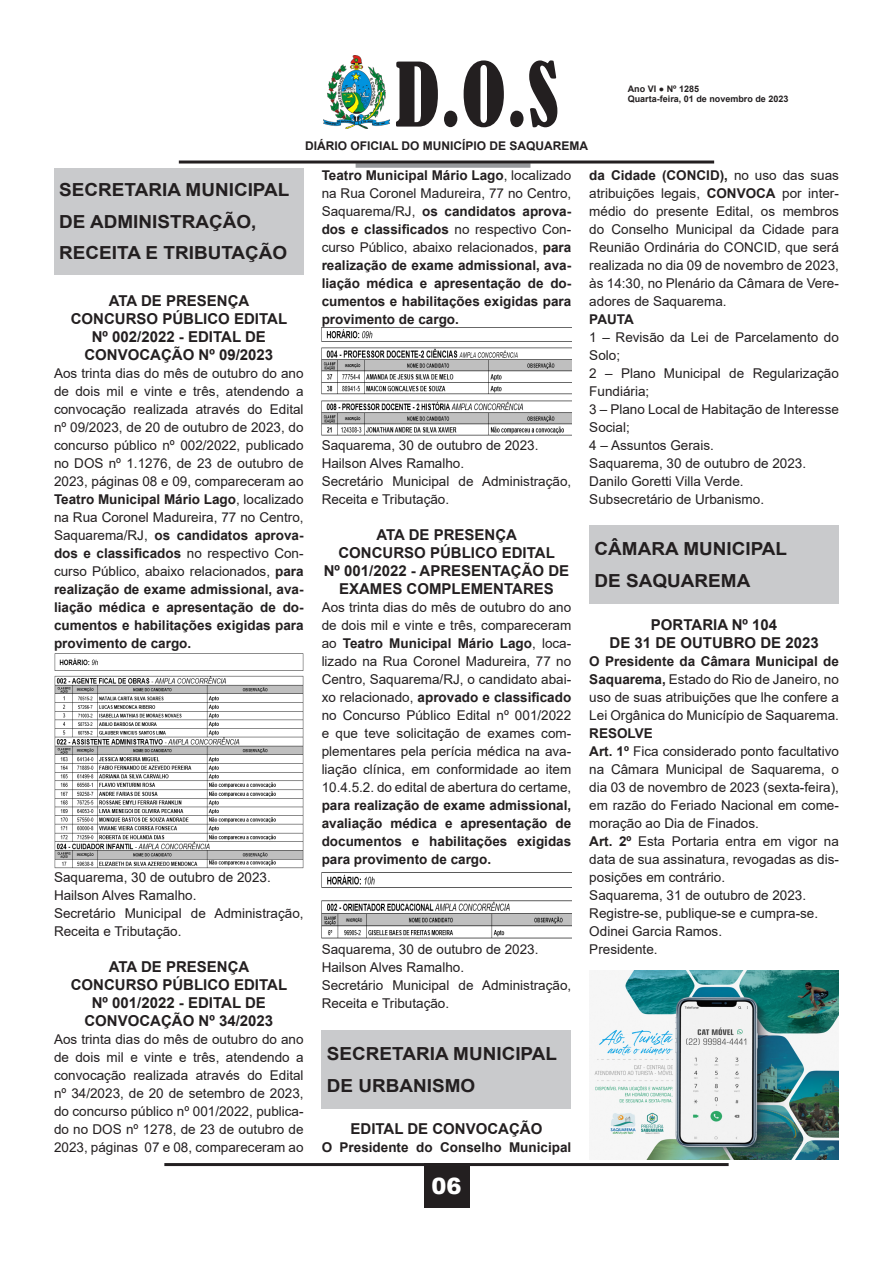
<style>
.page{position:relative;width:893px;height:1263px;background:#fff}
.page>*{position:absolute;margin:0;border:0;box-sizing:border-box;transform-origin:0 0}
.t1{font:condensed 82.5px "Bernard";color:#231f20}
.t2{font:900 22.5px "Arial";color:#fff}
.t3{font:700 18px "Arial";color:#231f20;scale:1.05 1}
.t4{font:700 15px/18px "Arial";color:#231f20;text-align:center}
.t5{font:13.5px/18px "Arial";color:#231f20;text-align:justify}
.t6{font:700 13.5px/18px "Arial";color:#231f20;text-align:justify}
.t7{font:700 12px "Arial";color:#231f20}
.t8{font:700 9px/10.8px "Arial";color:#231f20}
.s1{font-weight:700}
.s2{font-weight:400}
</style>
<div class="page">
<hr style="left:164px;top:1163px;width:565px;height:3px;background:#231f20">
<div style="left:424px;top:1163px;width:45px;height:45px;background:#231f20"></div>
<img style="left:324px;top:55px;width:65px;height:73px">
<div style="left:356px;top:163px;width:174px;height:5px;background:#97999c"></div>
<hr style="left:179px;top:161px;width:535px;height:3px;background:#231f20">
<div style="left:589px;top:525px;width:250px;height:79px;background:#c9cacc"></div>
<div style="left:54px;top:168px;width:250px;height:107px;background:#c9cacc"></div>
<img style="left:54px;top:653px;width:250px;height:215px">
<img style="left:322px;top:327px;width:249px;height:109px">
<img style="left:322px;top:872px;width:249px;height:66px">
<div style="left:322px;top:1030px;width:249px;height:79px;background:#c9cacc"></div>
<img style="left:589px;top:971px;width:250px;height:189px">
<h1 class="t1" style="left:395px;top:47px;width:165px">D.O.S</h1>
<p class="t7" style="left:305px;top:137px;width:285px">DIÁRIO OFICIAL DO MUNICÍPIO DE SAQUAREMA</p>
<p class="t8" style="left:628px;top:83px;width:162px">Ano VI ● Nº 1285<br>Quarta-feira, 01 de novembro de 2023</p>
<p class="t3" style="left:59px;top:177px;width:221px">SECRETARIA MUNICIPAL</p>
<p class="t3" style="left:59px;top:209px;width:189px">DE ADMINISTRAÇÃO,</p>
<p class="t3" style="left:59px;top:240px;width:219px">RECEITA E TRIBUTAÇÃO</p>
<p class="t4" style="left:109px;top:292px;width:142px">ATA DE PRESENÇA</p>
<p class="t4" style="left:71px;top:310px;width:218px">CONCURSO PÚBLICO EDITAL</p>
<p class="t4" style="left:92px;top:328px;width:176px">Nº 002/2022 - EDITAL DE</p>
<p class="t4" style="left:84px;top:346px;width:190px">CONVOCAÇÃO Nº 09/2023</p>
<p class="t5" style="left:54px;top:364px;width:251px">Aos trinta dias do mês de outubro do ano de dois mil e vinte e três, atendendo a convocação realizada através do Edital nº 09/2023, de 20 de outubro de 2023, do concurso público nº 002/2022, publicado no DOS nº 1.1276, de 23 de outubro de 2023, páginas 08 e 09, compareceram ao <span class="s1">Teatro Municipal Mário Lago</span>, localizado na Rua Coronel Madureira, 77 no Centro, Saquarema/RJ, <span class="s1">os candidatos aprova&shy;dos e classificados</span> no respectivo Con&shy;curso Público, abaixo relacionados, <span class="s1">para realização de exame admissional, ava&shy;liação médica e apresentação de do&shy;cumentos e habilitações exigidas para provimento de cargo.</span></p>
<p class="t5" style="left:54px;top:868px;width:218px">Saquarema, 30 de outubro de 2023.</p>
<p class="t5" style="left:54px;top:886px;width:144px">Hailson Alves Ramalho.</p>
<p class="t5" style="left:54px;top:904px;width:251px">Secretário Municipal de Administração,<br>Receita e Tributação.</p>
<p class="t4" style="left:109px;top:958px;width:142px">ATA DE PRESENÇA</p>
<p class="t4" style="left:71px;top:976px;width:218px">CONCURSO PÚBLICO EDITAL</p>
<p class="t4" style="left:92px;top:994px;width:176px">Nº 001/2022 - EDITAL DE</p>
<p class="t4" style="left:84px;top:1012px;width:190px">CONVOCAÇÃO Nº 34/2023</p>
<p class="t5" style="left:54px;top:1030px;width:251px">Aos trinta dias do mês de outubro do ano de dois mil e vinte e três, atendendo a convocação realizada através do Edital nº 34/2023, de 20 de setembro de 2023, do concurso público nº 001/2022, publica&shy;do no DOS nº 1278, de 23 de outubro de 2023, páginas 07 e 08, compareceram ao</p>
<p class="t6" style="left:322px;top:166px;width:251px">Teatro Municipal Mário Lago<span class="s2">, localizado na Rua Coronel Madureira, 77 no Centro, Saquarema/RJ,</span> os candidatos aprova&shy;dos e classificados <span class="s2">no respectivo Con&shy;curso Público, abaixo relacionados,</span> para realização de exame admissional, ava&shy;liação médica e apresentação de do&shy;cumentos e habilitações exigidas para provimento de cargo.</p>
<p class="t5" style="left:322px;top:436px;width:218px">Saquarema, 30 de outubro de 2023.</p>
<p class="t5" style="left:322px;top:454px;width:144px">Hailson Alves Ramalho.</p>
<p class="t5" style="left:322px;top:472px;width:251px">Secretário Municipal de Administração,<br>Receita e Tributação.</p>
<p class="t4" style="left:376px;top:526px;width:142px">ATA DE PRESENÇA</p>
<p class="t4" style="left:338px;top:544px;width:218px">CONCURSO PÚBLICO EDITAL</p>
<p class="t4" style="left:324px;top:562px;width:247px">Nº 001/2022 - APRESENTAÇÃO DE<br>EXAMES COMPLEMENTARES</p>
<p class="t5" style="left:322px;top:598px;width:251px">Aos trinta dias do mês de outubro do ano de dois mil e vinte e três, compareceram ao <span class="s1">Teatro Municipal Mário Lago</span>, loca&shy;lizado na Rua Coronel Madureira, 77 no Centro, Saquarema/RJ, o candidato abai&shy;xo relacionado, <span class="s1">aprovado e classificado </span>no Concurso Público Edital nº 001/2022 e que teve solicitação de exames com&shy;plementares pela perícia médica na ava&shy;liação clínica, em conformidade ao item 10.4.5.2. do edital de abertura do certame, <span class="s1">para realização de exame admissional, avaliação médica e apresentação de documentos e habilitações exigidas para provimento de cargo.</span></p>
<p class="t5" style="left:322px;top:940px;width:218px">Saquarema, 30 de outubro de 2023.</p>
<p class="t5" style="left:322px;top:958px;width:144px">Hailson Alves Ramalho.</p>
<p class="t5" style="left:322px;top:976px;width:251px">Secretário Municipal de Administração,<br>Receita e Tributação.</p>
<p class="t3" style="left:327px;top:1041px;width:221px">SECRETARIA MUNICIPAL</p>
<p class="t3" style="left:327px;top:1073px;width:143px">DE URBANISMO</p>
<p class="t4" style="left:350px;top:1120px;width:193px">EDITAL DE CONVOCAÇÃO</p>
<p class="t6" style="left:322px;top:1138px;width:251px">O Presidente do Conselho Municipal</p>
<h2 class="t2" style="left:431px;top:1170px;width:32px">06</h2>
<p class="t5" style="left:589px;top:166px;width:251px"><span class="s1">da Cidade (CONCID),</span> no uso das suas atribuições legais, <span class="s1">CONVOCA</span> por inter&shy;médio do presente Edital, os membros do Conselho Municipal da Cidade para Reunião Ordinária do CONCID, que será realizada no dia 09 de novembro de 2023, às 14:30, no Plenário da Câmara de Vere&shy;adores de Saquarema.</p>
<p class="t6" style="left:589px;top:310px;width:46px">PAUTA</p>
<p class="t5" style="left:589px;top:328px;width:251px">1 – Revisão da Lei de Parcelamento do<br>Solo;</p>
<p class="t5" style="left:589px;top:364px;width:251px">2 – Plano Municipal de Regularização<br>Fundiária;</p>
<p class="t5" style="left:589px;top:400px;width:251px">3 – Plano Local de Habitação de Interesse<br>Social;</p>
<p class="t5" style="left:589px;top:436px;width:126px">4 – Assuntos Gerais.</p>
<p class="t5" style="left:589px;top:454px;width:218px">Saquarema, 30 de outubro de 2023.</p>
<p class="t5" style="left:589px;top:472px;width:156px">Danilo Goretti Villa Verde.</p>
<p class="t5" style="left:589px;top:490px;width:176px">Subsecretário de Urbanismo.</p>
<p class="t3" style="left:595px;top:536px;width:185px">CÂMARA MUNICIPAL</p>
<p class="t3" style="left:595px;top:568px;width:150px">DE SAQUAREMA</p>
<p class="t4" style="left:651px;top:616px;width:128px">PORTARIA Nº 104</p>
<p class="t4" style="left:609px;top:634px;width:211px">DE 31 DE OUTUBRO DE 2023</p>
<p class="t5" style="left:589px;top:652px;width:251px"><span class="s1">O Presidente da Câmara Municipal de Saquarema,</span> Estado do Rio de Janeiro, no uso de suas atribuições que lhe confere a Lei Orgânica do Município de Saquarema.</p>
<p class="t6" style="left:589px;top:724px;width:65px">RESOLVE</p>
<p class="t5" style="left:589px;top:742px;width:251px"><span class="s1">Art. 1º</span> Fica considerado ponto facultativo na Câmara Municipal de Saquarema, o dia 03 de novembro de 2023 (sexta-feira), em razão do Feriado Nacional em come&shy;moração ao Dia de Finados.</p>
<p class="t5" style="left:589px;top:832px;width:251px"><span class="s1">Art. 2º</span> Esta Portaria entra em vigor na data de sua assinatura, revogadas as dis&shy;posições em contrário.</p>
<p class="t5" style="left:589px;top:886px;width:218px">Saquarema, 31 de outubro de 2023.</p>
<p class="t5" style="left:589px;top:904px;width:230px">Registre-se, publique-se e cumpra-se.</p>
<p class="t5" style="left:589px;top:922px;width:134px">Odinei Garcia Ramos.</p>
<p class="t5" style="left:589px;top:940px;width:70px">Presidente.</p>
</div>
